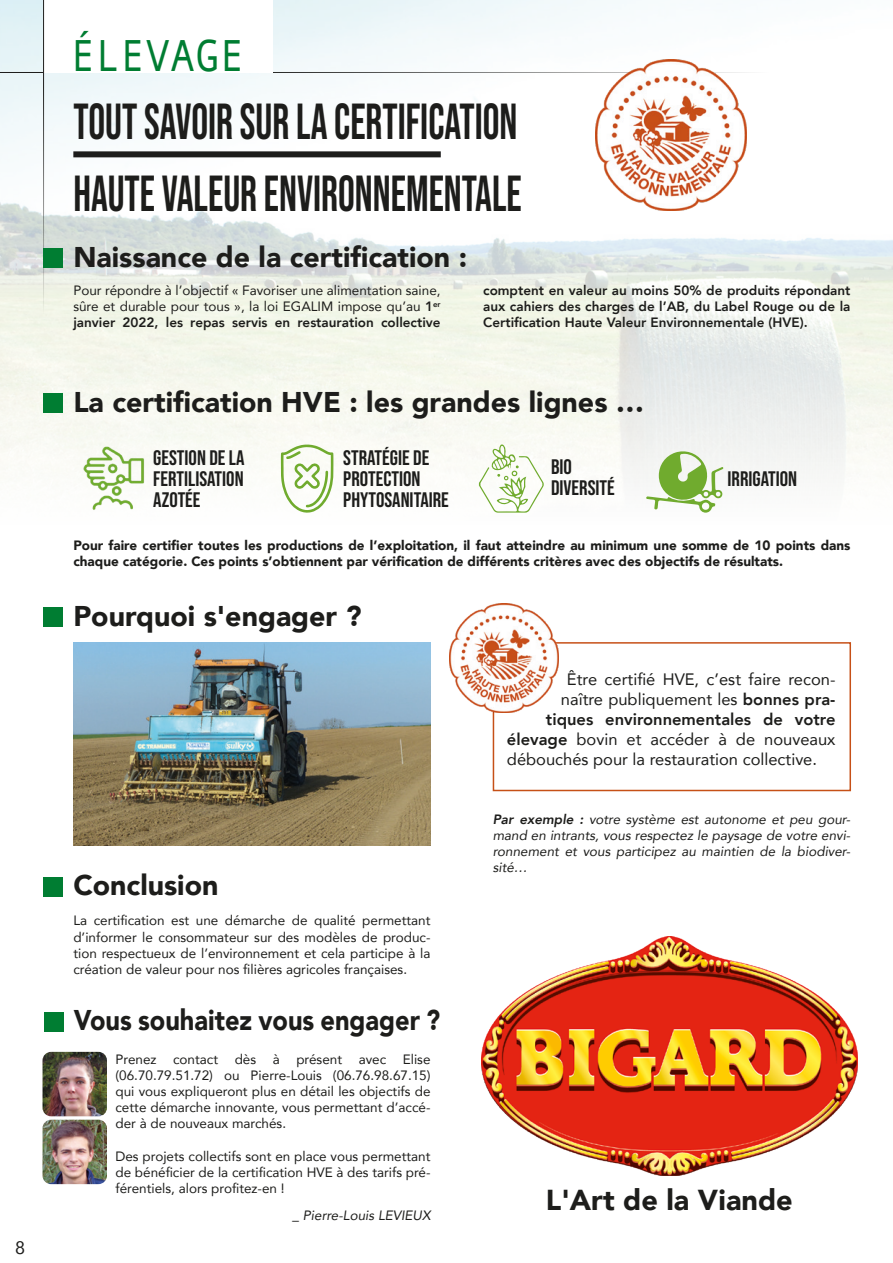
<style>
.page{position:relative;width:893px;height:1263px;background:#fff}
.page>*{position:absolute;margin:0;border:0;box-sizing:border-box;transform-origin:0 0}
.t1{font:50.7px "Bebas Neue";color:#1d1d1b;scale:.83 1}
.t2{font:45px "Andale Mono";color:#007d32;scale:.92 1}
.t3{font:900 28.8px "Avenir";color:#1d1d1b}
.t4{font:900 28.5px "Avenir";color:#1d1d1b}
.t5{font:900 28.5px "Avenir";color:#1d1d1b;scale:.89 1}
.t6{font:21px "Bebas Neue";color:#1d1d1b}
.t7{font:18px "Avenir";color:#1d1d1b}
.t8{font:16.5px "Avenir";color:#1d1d1b}
.t9{font:800 16.5px "Avenir";color:#1d1d1b}
.t10{font:13.5px/16.2px "Avenir";color:#1d1d1b;text-align:justify}
.t11{font:900 13.5px/16.2px "Avenir";color:#1d1d1b}
.t12{font:italic 13.5px/16.2px "Avenir";color:#1d1d1b;text-align:justify}
.t13{font:800 13.5px/16.2px "Avenir";color:#1d1d1b;text-align:justify}
.s1{font-weight:800}
</style>
<div class="page">
<img style="left:0;top:0;width:893px;height:486px">
<hr style="left:0;top:72px;width:827px;height:1px;background:#1d1d1b">
<div style="left:73px;top:151px;width:368px;height:6px;background:#1d1d1b"></div>
<div style="left:43px;top:0;width:229px;height:73px;background:#fff"></div>
<hr style="left:43px;top:0;width:1px;height:339px;background:#1d1d1b">
<img style="left:595px;top:59px;width:152px;height:152px">
<div style="left:43px;top:248px;width:20px;height:20px;background:#007d32"></div>
<div style="left:43px;top:393px;width:20px;height:20px;background:#007d32"></div>
<img style="left:78px;top:442px;width:71px;height:68px">
<svg style="left:281px;top:444px;width:52px;height:69px"></svg>
<svg style="left:479px;top:445px;width:65px;height:68px"></svg>
<svg style="left:646px;top:449px;width:78px;height:64px"></svg>
<div style="left:43px;top:607px;width:20px;height:20px;background:#007d32"></div>
<img style="left:73px;top:642px;width:358px;height:203px">
<div style="left:493px;top:642px;width:358px;height:149px;border:2px solid #c65017"></div>
<img style="left:450px;top:603px;width:109px;height:109px">
<div style="left:43px;top:877px;width:20px;height:20px;background:#007d32"></div>
<div style="left:44px;top:1012px;width:19px;height:19px;background:#007d32"></div>
<img style="left:481px;top:937px;width:376px;height:239px">
<img style="left:43px;top:1052px;width:64px;height:64px">
<img style="left:43px;top:1120px;width:64px;height:64px">
<p class="t7" style="left:15px;top:1233px;width:12px">8</p>
<p class="t2" style="left:71px;top:27px;width:191px">ÉLEVAGE</p>
<p class="t1" style="left:73px;top:92px;width:537px">TOUT SAVOIR SUR LA CERTIFICATION</p>
<p class="t1" style="left:73px;top:164px;width:542px">HAUTE VALEUR ENVIRONNEMENTALE</p>
<p class="t4" style="left:73px;top:233px;width:395px">Naissance de la certification :</p>
<p class="t10" style="left:73px;top:282px;width:369px">Pour répondre à l’objectif « Favoriser une alimentation saine, sûre et durable pour tous », la loi EGALIM impose qu’au <span class="s1">1</span><sup>er </sup><span class="s1">janvier 2022, les repas servis en restauration collective</span></p>
<p class="t13" style="left:483px;top:282px;width:369px">comptent en valeur au moins 50% de produits répondant aux cahiers des charges de l’AB, du Label Rouge ou de la Certification Haute Valeur Environnementale (HVE).</p>
<p class="t4" style="left:73px;top:378px;width:573px">La certification HVE : les grandes lignes …</p>
<p class="t6" style="left:153px;top:446px;width:93px">GESTION DE LA</p>
<p class="t6" style="left:153px;top:467px;width:92px">FERTILISATION</p>
<p class="t6" style="left:153px;top:488px;width:49px">AZOTÉE</p>
<p class="t6" style="left:343px;top:446px;width:88px">STRATÉGIE DE</p>
<p class="t6" style="left:343px;top:467px;width:79px">PROTECTION</p>
<p class="t6" style="left:343px;top:488px;width:107px">PHYTOSANITAIRE</p>
<p class="t6" style="left:551px;top:455px;width:22px">BIO</p>
<p class="t6" style="left:551px;top:476px;width:65px">DIVERSITÉ</p>
<p class="t6" style="left:727px;top:467px;width:71px">IRRIGATION</p>
<p class="t11" style="left:73px;top:537px;width:779px">Pour faire certifier toutes les productions de l’exploitation, il faut atteindre au minimum une somme de 10 points dans chaque catégorie. Ces points s’obtiennent par vérification de différents critères avec des objectifs de résultats.</p>
<p class="t4" style="left:73px;top:592px;width:290px">Pourquoi s'engager ?</p>
<p class="t8" style="left:567px;top:666px;width:270px">Être certifié HVE, c’est faire recon-</p>
<p class="t8" style="left:561px;top:686px;width:276px">naître publiquement les <span class="s1">bonnes pra-</span></p>
<p class="t9" style="left:546px;top:706px;width:291px">tiques environnementales de votre</p>
<p class="t8" style="left:507px;top:726px;width:330px"><span class="s1">élevage</span> bovin et accéder à de nouveaux</p>
<p class="t8" style="left:507px;top:745px;width:312px">débouchés pour la restauration collective.</p>
<p class="t4" style="left:73px;top:861px;width:147px">Conclusion</p>
<p class="t10" style="left:73px;top:912px;width:359px">La certification est une démarche de qualité permettant d’informer le consommateur sur des modèles de produc&shy;tion respectueux de l’environnement et cela participe à la création de valeur pour nos filières agricoles françaises.</p>
<p class="t5" style="left:74px;top:996px;width:413px">Vous souhaitez vous engager ?</p>
<p class="t10" style="left:115px;top:1050px;width:317px">Prenez contact dès à présent avec Elise (06.70.79.51.72) ou Pierre-Louis (06.76.98.67.15) qui vous expliqueront plus en détail les objectifs de cette démarche innovante, vous permettant d’accé&shy;der à de nouveaux marchés.</p>
<p class="t10" style="left:115px;top:1147px;width:317px">Des projets collectifs sont en place vous permettant de bénéficier de la certification HVE à des tarifs pré&shy;férentiels, alors profitez-en !</p>
<p class="t12" style="left:292px;top:1207px;width:140px">_ Pierre-Louis LEVIEUX</p>
<p class="t12" style="left:493px;top:811px;width:359px"><span class="s1">Par exemple :</span> votre système est autonome et peu gour&shy;mand en intrants, vous respectez le paysage de votre envi&shy;ronnement et vous participez au maintien de la biodiver&shy;sité…</p>
<p class="t3" style="left:546px;top:1175px;width:248px">L'Art de la Viande</p>
</div>
